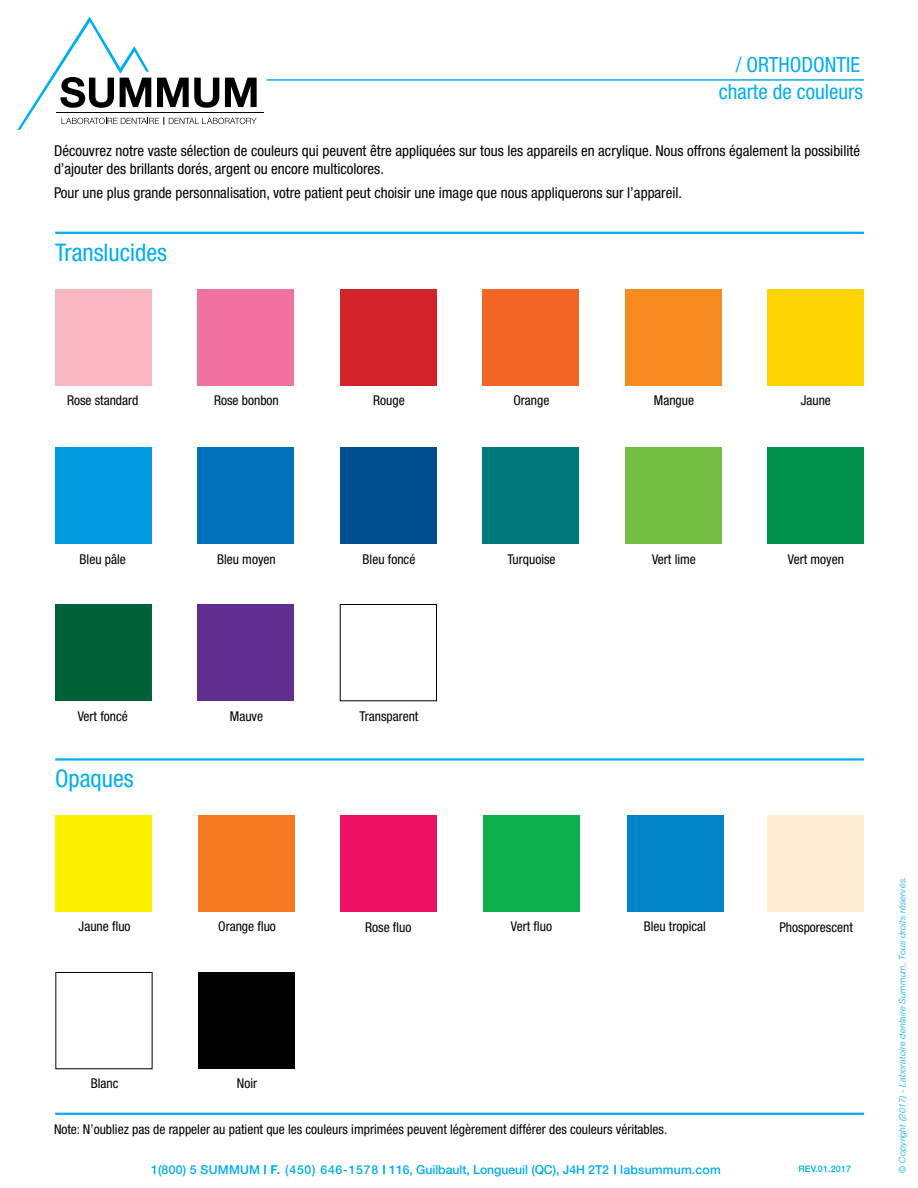
<style>
.page{position:relative;width:918px;height:1188px;background:#fff}
.page>*{position:absolute;margin:0;border:0;box-sizing:border-box;transform-origin:0 0}
.t1{font:condensed 24.3px "Helvetica Neue LT Std";color:#00aeef}
.t2{font:condensed 21px "Helvetica Neue LT Std";color:#00aeef}
.t3{font:condensed 15px/18px "Helvetica Neue LT Std";color:#000}
.t4{font:condensed 13.5px "Helvetica Neue LT Std";color:#000}
.t5{font:500 12.3px "Helvetica Neue LT Std";letter-spacing:.015em;color:#00aeef}
.t6{font:italic 300 9px "Helvetica Neue LT Std";letter-spacing:.015em;color:#00aeef}
.t7{font:500 9px "Helvetica Neue LT Std";letter-spacing:.015em;color:#00aeef}
.s1{font-weight:800;font-stretch:expanded}
.s2{font-weight:700}
</style>
<div class="page">
<hr style="left:267px;top:79px;width:597px;height:2px;background:#00aeef">
<hr style="left:55px;top:232px;width:809px;height:2px;background:#00aeef">
<hr style="left:56px;top:112px;width:207px;height:1px;background:#000">
<svg style="left:17px;top:16px;width:240px;height:114px"></svg>
<div style="left:55px;top:290px;width:97px;height:96px;background:#f8b6c1"></div>
<div style="left:55px;top:447px;width:97px;height:96px;background:#009bdf"></div>
<div style="left:55px;top:604px;width:97px;height:97px;background:#006138"></div>
<div style="left:341px;top:816px;width:96px;height:96px;background:#ed1164"></div>
<div style="left:198px;top:290px;width:96px;height:96px;background:#f1729e"></div>
<div style="left:198px;top:447px;width:96px;height:96px;background:#0072bc"></div>
<div style="left:198px;top:604px;width:96px;height:97px;background:#602d91"></div>
<div style="left:767px;top:816px;width:97px;height:96px;background:#ffecd3"></div>
<div style="left:340px;top:290px;width:97px;height:96px;background:#d2232a"></div>
<div style="left:340px;top:447px;width:97px;height:96px;background:#00508f"></div>
<div style="left:340px;top:604px;width:97px;height:97px;border:1px solid #000"></div>
<div style="left:198px;top:972px;width:97px;height:97px;background:#000"></div>
<div style="left:483px;top:290px;width:96px;height:96px;background:#f26522"></div>
<div style="left:483px;top:447px;width:96px;height:96px;background:#007a7b"></div>
<div style="left:625px;top:290px;width:97px;height:96px;background:#f68b1f"></div>
<div style="left:625px;top:447px;width:97px;height:96px;background:#72bf44"></div>
<div style="left:768px;top:290px;width:96px;height:96px;background:#ffd400"></div>
<div style="left:768px;top:447px;width:96px;height:96px;background:#00904d"></div>
<hr style="left:55px;top:758px;width:809px;height:3px;background:#00aeef">
<hr style="left:55px;top:1113px;width:809px;height:2px;background:#00aeef">
<div style="left:56px;top:815px;width:96px;height:97px;background:#fff200"></div>
<div style="left:198px;top:815px;width:97px;height:97px;background:#f47920"></div>
<div style="left:483px;top:815px;width:97px;height:97px;background:#0db14b"></div>
<div style="left:627px;top:815px;width:97px;height:97px;background:#0084c9"></div>
<h2 class="t2" style="left:736px;top:52px;width:126px">/ ORTHODONTIE</h2>
<h2 class="t2" style="left:719px;top:79px;width:146px">charte de couleurs</h2>
<p class="t3" style="left:54px;top:142px;width:808px">Découvrez notre vaste sélection de couleurs qui peuvent être appliquées sur tous les appareils en acrylique. Nous offrons également la possibilité d’ajouter des brillants dorés, argent ou encore multicolores.</p>
<p class="t3" style="left:54px;top:184px;width:630px">Pour une plus grande personnalisation, votre patient peut choisir une image que nous appliquerons sur l’appareil.</p>
<h1 class="t1" style="left:55px;top:238px;width:114px">Translucides</h1>
<p class="t4" style="left:67px;top:393px;width:73px">Rose standard</p>
<p class="t4" style="left:214px;top:393px;width:66px">Rose bonbon</p>
<p class="t4" style="left:373px;top:393px;width:33px">Rouge</p>
<p class="t4" style="left:513px;top:393px;width:37px">Orange</p>
<p class="t4" style="left:654px;top:393px;width:42px">Mangue</p>
<p class="t4" style="left:801px;top:393px;width:32px">Jaune</p>
<p class="t4" style="left:80px;top:551px;width:48px">Bleu pâle</p>
<p class="t4" style="left:217px;top:551px;width:60px">Bleu moyen</p>
<p class="t4" style="left:363px;top:551px;width:54px">Bleu foncé</p>
<p class="t4" style="left:507px;top:551px;width:50px">Turquoise</p>
<p class="t4" style="left:652px;top:551px;width:45px">Vert lime</p>
<p class="t4" style="left:788px;top:551px;width:58px">Vert moyen</p>
<p class="t4" style="left:78px;top:708px;width:52px">Vert foncé</p>
<p class="t4" style="left:230px;top:708px;width:35px">Mauve</p>
<p class="t4" style="left:360px;top:708px;width:60px">Transparent</p>
<h1 class="t1" style="left:55px;top:765px;width:80px">Opaques</h1>
<p class="t4" style="left:79px;top:918px;width:53px">Jaune fluo</p>
<p class="t4" style="left:218px;top:918px;width:59px">Orange fluo</p>
<p class="t4" style="left:511px;top:918px;width:43px">Vert fluo</p>
<p class="t4" style="left:644px;top:918px;width:64px">Bleu tropical</p>
<p class="t4" style="left:365px;top:920px;width:48px">Rose fluo</p>
<p class="t4" style="left:779px;top:920px;width:75px">Phosporescent</p>
<p class="t4" style="left:91px;top:1075px;width:29px">Blanc</p>
<p class="t4" style="left:237px;top:1075px;width:22px">Noir</p>
<p class="t4" style="left:54px;top:1121px;width:615px">Note: N’oubliez pas de rappeler au patient que les couleurs imprimées peuvent légèrement différer des couleurs véritables.</p>
<p class="t5" style="left:151px;top:1162px;width:571px">1(800) 5 SUMMUM <span class="s1">|</span> <span class="s2">F.</span> (450) 646-1578 <span class="s1">|</span> 116, Guilbault, Longueuil (QC), J4H 2T2 <span class="s1">|</span> labsummum.com</p>
<p class="t7" style="left:798px;top:1164px;width:54px">REV.01.2017</p>
<p class="t6" style="left:897px;top:1173px;width:298px;rotate:-90deg">© Copyright (2017) - Laboratoire dentaire Summum. Tous droits réservés.</p>
</div>
